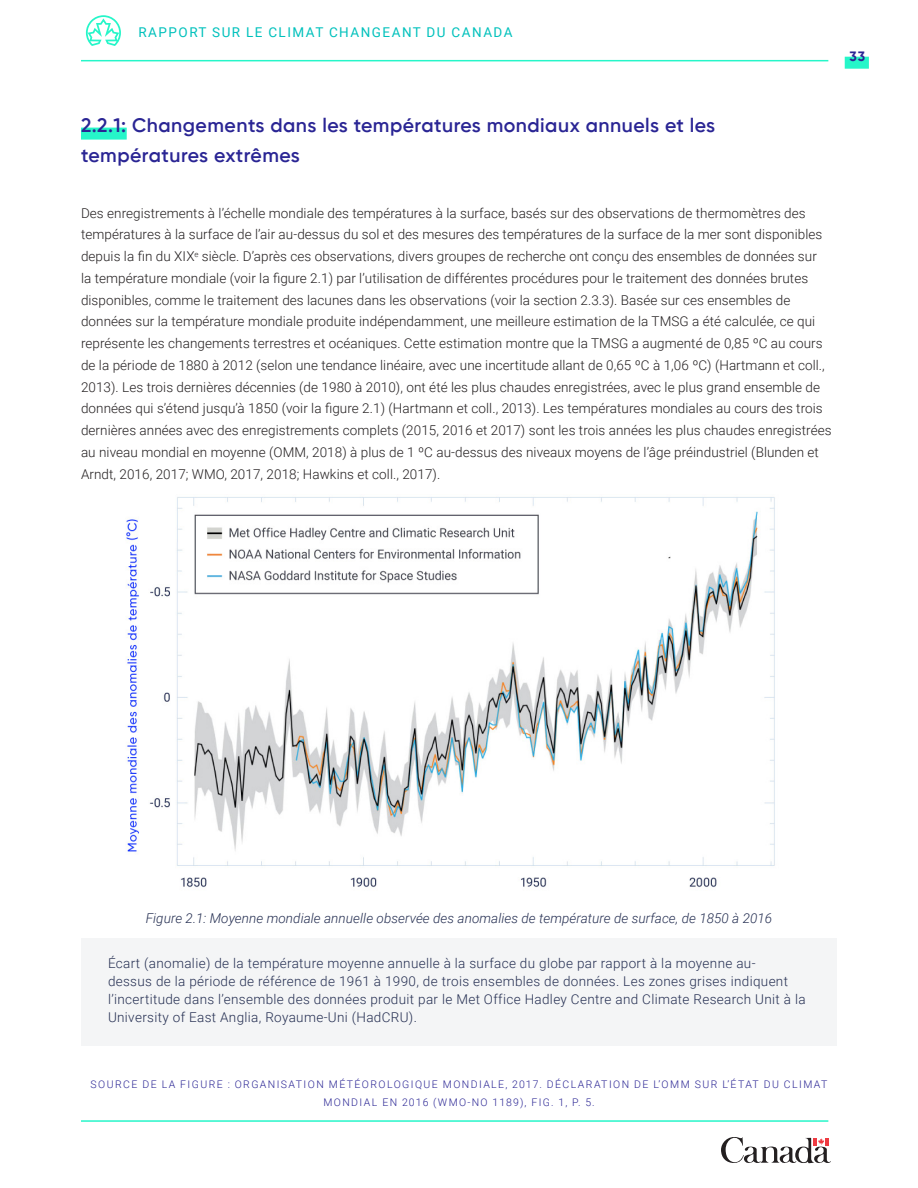
<style>
.page{position:relative;width:918px;height:1188px;background:#fff}
.page>*{position:absolute;margin:0;border:0;box-sizing:border-box;transform-origin:0 0}
.Heading_2{font:600 19.5px/30px "Gilroy";letter-spacing:.025em;color:#2a2594}
.t1{font:300 13.5px/21.8px "Roboto";letter-spacing:.005em;color:#231f20}
.Figure_Caption{font:300 13.5px/18px "Roboto";letter-spacing:.025em;color:#252f52}
.Figure_Number{font:italic 300 13.5px "Roboto";letter-spacing:.005em;color:#252f52}
.t2{font:13.5px "Roboto";letter-spacing:.11em;color:#00c1bc}
.t3{font:700 13.5px "Gilroy";color:#2a2594}
.Figure_Source{font:300 10.5px/18px "Roboto";letter-spacing:.135em;color:#2a2594;text-align:center}
</style>
<div class="page">
<div style="left:845px;top:57px;width:24px;height:12px;background:#26f6c9"></div>
<hr style="left:81px;top:1120px;width:747px;height:2px;background:#26f6c9">
<hr style="left:81px;top:60px;width:747px;height:1px;background:#26f6c9">
<svg style="left:86px;top:15px;width:35px;height:31px"></svg>
<svg style="left:721px;top:1137px;width:110px;height:27px"></svg>
<div style="left:81px;top:128px;width:46px;height:12px;background:#26f6c9"></div>
<div style="left:81px;top:938px;width:756px;height:108px;background:#f4f5f6"></div>
<img style="left:126px;top:497px;width:649px;height:391px">
<p class="t2" style="left:138px;top:23px;width:376px">RAPPORT SUR LE CLIMAT CHANGEANT DU CANADA</p>
<p class="t3" style="left:849px;top:48px;width:17px">33</p>
<h2 class="Heading_2" style="left:81px;top:110px;width:636px">2.2.1: Changements dans les températures mondiaux annuels et les températures extrêmes</h2>
<p class="t1" style="left:81px;top:201px;width:752px">Des enregistrements à l’échelle mondiale des températures à la surface, basés sur des observations de thermomètres des températures à la surface de l’air au-dessus du sol et des mesures des températures de la surface de la mer sont disponibles depuis la fin du XIX<sup>e</sup> siècle. D’après ces observations, divers groupes de recherche ont conçu des ensembles de données sur<br>la température mondiale (voir la figure 2.1) par l’utilisation de différentes procédures pour le traitement des données brutes disponibles, comme le traitement des lacunes dans les observations (voir la section 2.3.3). Basée sur ces ensembles de données sur la température mondiale produite indépendamment, une meilleure estimation de la TMSG a été calculée, ce qui représente les changements terrestres et océaniques. Cette estimation montre que la TMSG a augmenté de 0,85 ºC au cours de la période de 1880 à 2012 (selon une tendance linéaire, avec une incertitude allant de 0,65 ºC à 1,06 ºC) (Hartmann et coll., 2013). Les trois dernières décennies (de 1980 à 2010), ont été les plus chaudes enregistrées, avec le plus grand ensemble de données qui s’étend jusqu’à 1850 (voir la figure 2.1) (Hartmann et coll., 2013). Les températures mondiales au cours des trois dernières années avec des enregistrements complets (2015, 2016 et 2017) sont les trois années les plus chaudes enregistrées au niveau mondial en moyenne (OMM, 2018) à plus de 1 ºC au-dessus des niveaux moyens de l’âge préindustriel (Blunden et Arndt, 2016, 2017; WMO, 2017, 2018; Hawkins et coll., 2017).</p>
<p class="Figure_Number" style="left:146px;top:909px;width:628px">Figure 2.1: Moyenne mondiale annuelle observée des anomalies de température de surface, de 1850 à 2016</p>
<p class="Figure_Caption" style="left:108px;top:954px;width:699px">Écart (anomalie) de la température moyenne annuelle à la surface du globe par rapport à la moyenne au-<br>dessus de la période de référence de 1961 à 1990, de trois ensembles de données. Les zones grises indiquent l’incertitude dans l’ensemble des données produit par le Met Office Hadley Centre and Climate Research Unit à la University of East Anglia, Royaume-Uni (HadCRU).</p>
<p class="Figure_Source" style="left:91px;top:1074px;width:738px">SOURCE DE LA FIGURE : ORGANISATION MÉTÉOROLOGIQUE MONDIALE, 2017. DÉCLARATION DE L’OMM SUR L’ÉTAT DU CLIMAT<br>MONDIAL EN 2016 (WMO-NO 1189), FIG. 1, P. 5.</p>
</div>
